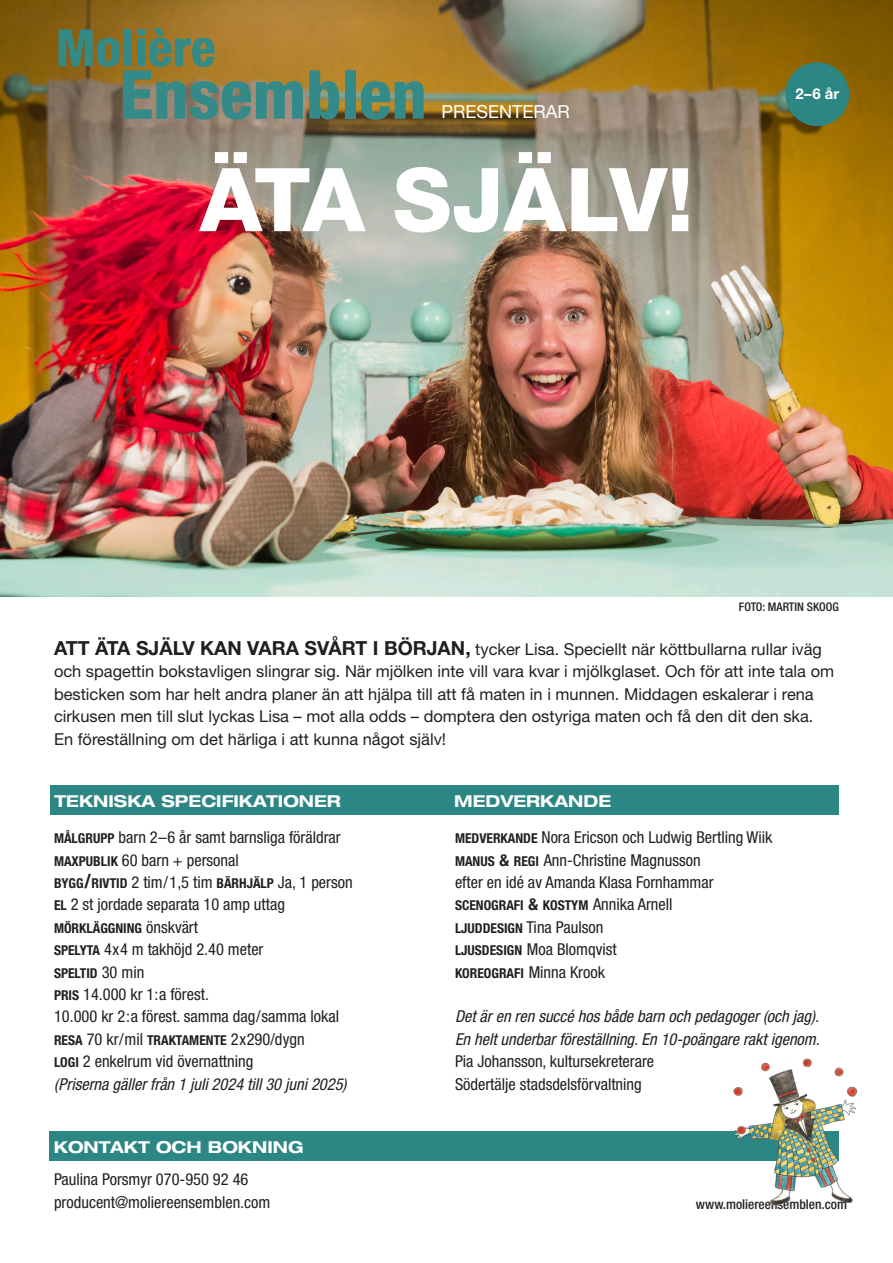
<style>
.page{position:relative;width:893px;height:1263px;background:#fff}
.page>*{position:absolute;margin:0;border:0;box-sizing:border-box;transform-origin:0 0}
.t1{font:800 88.2px "Helvetica Neue LT Std";letter-spacing:-.045em;color:#fff}
.t2{font:800 condensed 67.65px "Helvetica Neue LT Std";color:#348a88}
.t3{font:800 condensed 51.3px "Helvetica Neue LT Std";color:#348a88}
.t4{font:18px "Helvetica Neue LT Std";color:#fff}
.t5{font:condensed 16.5px "Helvetica Neue LT Std";color:#231f20}
.t6{font:16.5px/22.4px "Helvetica Neue LT Std";color:#231f20}
.t7{font:italic condensed 16.5px "Helvetica Neue LT Std";color:#231f20}
.t8{font:700 expanded 16.5px "Helvetica Neue LT Std";color:#fff}
.t9{font:700 15px "Helvetica Neue LT Std";color:#fff}
.t10{font:700 condensed 13.65px "Helvetica Neue LT Std";color:#231f20}
.t11{font:500 condensed 13.5px "Helvetica Neue LT Std";color:#231f20}
.t12{font:500 condensed 12px "Helvetica Neue LT Std";color:#231f20}
.s1{font-weight:700;font-size:19.5px}
.s2{font-weight:700;font-size:13.65px}
.s3{font-weight:400;font-size:16.5px}
.s4{font-weight:700}
.s5{font-size:16.5px}
</style>
<div class="page">
<div style="left:50px;top:785px;width:405px;height:30px;background:#2c8784"></div>
<div style="left:454px;top:785px;width:385px;height:30px;background:#2c8784"></div>
<div style="left:453px;top:1131px;width:386px;height:30px;background:#2c8784"></div>
<div style="left:50px;top:1131px;width:404px;height:30px;background:#2c8784"></div>
<img style="left:0;top:0;width:893px;height:597px">
<div style="left:785px;top:62px;width:64px;height:64px;background:#2c8784;border-radius:50%"></div>
<img style="left:733px;top:1056px;width:125px;height:150px">
<p class="t3" style="left:56px;top:16px;width:161px">Molière</p>
<p class="t2" style="left:119px;top:53px;width:309px">Ensemblen</p>
<p class="t4" style="left:441px;top:101px;width:130px">PRESENTERAR</p>
<p class="t1" style="left:200px;top:147px;width:495px">ÄTA SJÄLV!</p>
<p class="t9" style="left:795px;top:84px;width:45px">2–6 år</p>
<p class="t12" style="left:739px;top:600px;width:102px">FOTO: MARTIN SKOOG</p>
<p class="t6" style="left:54px;top:637px;width:782px"><span class="s1">ATT ÄTA SJÄLV KAN VARA SVÅRT I BÖRJAN,</span> tycker Lisa. Speciellt när köttbullarna rullar iväg och spagettin bokstavligen slingrar sig. När mjölken inte vill vara kvar i mjölkglaset. Och för att inte tala om</p>
<p class="t6" style="left:54px;top:682px;width:761px">besticken som har helt andra planer än att hjälpa till att få maten in i munnen. Middagen eskalerar i rena</p>
<p class="t6" style="left:54px;top:705px;width:761px">cirkusen men till slut lyckas Lisa – mot alla odds – domptera den ostyriga maten och få den dit den ska.</p>
<p class="t6" style="left:54px;top:727px;width:394px">En föreställning om det härliga i att kunna något själv!</p>
<p class="t8" style="left:54px;top:791px;width:288px">TEKNISKA SPECIFIKATIONER</p>
<p class="t8" style="left:454px;top:791px;width:159px">MEDVERKANDE</p>
<p class="t5" style="left:54px;top:828px;width:288px"><span class="s2">MÅLGRUPP</span> barn 2–6 år samt barnsliga föräldrar</p>
<p class="t5" style="left:54px;top:850px;width:186px"><span class="s2">MAXPUBLIK</span> 60 barn + personal</p>
<p class="t5" style="left:54px;top:872px;width:300px"><span class="s2">BYGG</span><span class="s1">/</span><span class="s2">RIVTID</span> 2 tim/ 1,5 tim <span class="s2">BÄRHJÄLP</span> Ja, 1 person</p>
<p class="t5" style="left:54px;top:895px;width:233px"><span class="s2">EL</span> 2 st jordade separata 10 amp uttag</p>
<p class="t10" style="left:54px;top:920px;width:146px">MÖRKLÄGGNING <span class="s3">önskvärt</span></p>
<p class="t5" style="left:54px;top:940px;width:211px"><span class="s2">SPELYTA</span> 4x4 m takhöjd 2.40 meter</p>
<p class="t10" style="left:54px;top:964px;width:92px">SPELTID <span class="s3">30 min</span></p>
<p class="t5" style="left:54px;top:985px;width:156px"><span class="s2">PRIS</span> 14.000 kr 1:a förest.</p>
<p class="t5" style="left:54px;top:1007px;width:287px">10.000 kr 2:a förest. samma dag/samma lokal</p>
<p class="t5" style="left:54px;top:1029px;width:252px"><span class="s2">RESA</span> 70 kr/mil <span class="s2">TRAKTAMENTE</span> 2x290/dygn</p>
<p class="t5" style="left:54px;top:1052px;width:201px"><span class="s2">LOGI</span> 2 enkelrum vid övernattning</p>
<p class="t7" style="left:54px;top:1074px;width:294px">(Priserna gäller från 1 juli 2024 till 30 juni 2025)</p>
<p class="t8" style="left:54px;top:1137px;width:251px">KONTAKT OCH BOKNING</p>
<p class="t5" style="left:54px;top:1170px;width:196px">Paulina Porsmyr 070-950 92 46</p>
<p class="t5" style="left:54px;top:1192px;width:218px">producent@moliereensemblen.com</p>
<p class="t5" style="left:455px;top:828px;width:319px"><span class="s2">MEDVERKANDE</span> Nora Ericson och Ludwig Bertling Wiik</p>
<p class="t5" style="left:455px;top:850px;width:247px"><span class="s2">MANUS</span> <span class="s4">&amp;</span> <span class="s2">REGI</span> Ann-Christine Magnusson</p>
<p class="t5" style="left:455px;top:872px;width:260px">efter en idé av Amanda Klasa Fornhammar</p>
<p class="t10" style="left:455px;top:897px;width:219px">SCENOGRAFI <span class="s5">&amp;</span> KOSTYM <span class="s3">Annika Arnell</span></p>
<p class="t5" style="left:455px;top:917px;width:150px"><span class="s2">LJUDDESIGN</span> Tina Paulson</p>
<p class="t5" style="left:455px;top:940px;width:163px"><span class="s2">LJUSDESIGN</span> Moa Blomqvist</p>
<p class="t10" style="left:455px;top:964px;width:152px">KOREOGRAFI <span class="s3">Minna Krook</span></p>
<p class="t7" style="left:455px;top:1007px;width:366px">Det är en ren succé hos både barn och pedagoger (och jag).</p>
<p class="t7" style="left:455px;top:1029px;width:366px">En helt underbar föreställning. En 10-poängare rakt igenom.</p>
<p class="t5" style="left:455px;top:1052px;width:201px">Pia Johansson, kultursekreterare</p>
<p class="t5" style="left:455px;top:1074px;width:188px">Södertälje stadsdelsförvaltning</p>
<p class="t11" style="left:696px;top:1196px;width:153px">www.moliereensemblen.com</p>
</div>
